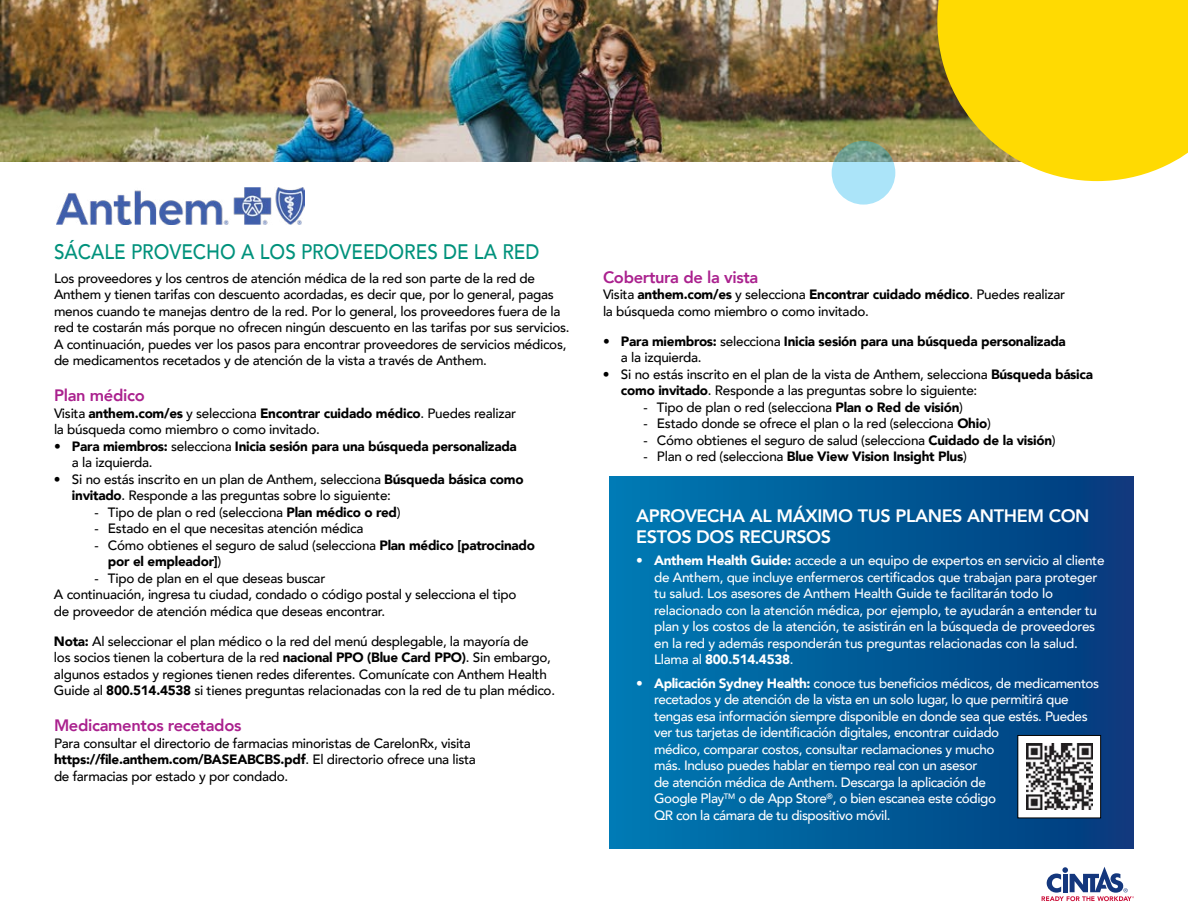
<style>
.page{position:relative;width:1188px;height:918px;background:#fff}
.page>*{position:absolute;margin:0;border:0;box-sizing:border-box;transform-origin:0 0}
.t1{font:500 21px "Avenir";color:#00927c;scale:.9 1}
.t2{font:800 18px/21px "Avenir";letter-spacing:-.02em;color:#fff}
.t3{font:800 16.5px "Avenir";letter-spacing:-.02em;color:#aa218e}
.t4{font:500 13.5px/16.5px "Avenir";letter-spacing:-.02em;color:#000}
.t5{font:500 13.5px/16.5px "Avenir";letter-spacing:-.03em;color:#fff}
.t6{font:900 13.5px/16.5px "Avenir";letter-spacing:-.02em;color:#000}
.s1{font-weight:900}
.s2{font-weight:500}
</style>
<div class="page">
<img style="left:0;top:0;width:937px;height:161px">
<svg style="left:937px;top:0;width:251px;height:181px;background:#f5d417"></svg>
<img style="left:57px;top:187px;width:247px;height:38px">
<div style="left:609px;top:477px;width:525px;height:372px;background:linear-gradient(to right,#007bb4,#04397b)"></div>
<div style="left:1018px;top:735px;width:83px;height:83px;background:#fff"></div>
<img style="left:1026px;top:744px;width:66px;height:66px">
<div style="left:1017px;top:735px;width:84px;height:83px;border:1px solid #000"></div>
<svg style="left:832px;top:141px;width:63px;height:64px;background:#9bd0db"></svg>
<svg style="left:1042px;top:867px;width:92px;height:34px"></svg>
<h1 class="t1" style="left:54px;top:234px;width:541px">SÁCALE PROVECHO A LOS PROVEEDORES DE LA RED</h1>
<p class="t4" style="left:54px;top:269px;width:517px">Los proveedores y los centros de atención médica de la red son parte de la red de Anthem y tienen tarifas con descuento acordadas, es decir que, por lo general, pagas menos cuando te manejas dentro de la red. Por lo general, los proveedores fuera de la red te costarán más porque no ofrecen ningún descuento en las tarifas por sus servicios.<br>A continuación, puedes ver los pasos para encontrar proveedores de servicios médicos, de medicamentos recetados y de atención de la vista a través de Anthem.</p>
<p class="t3" style="left:54px;top:383px;width:92px">Plan médico</p>
<p class="t4" style="left:54px;top:404px;width:464px">Visita <span class="s1">anthem.com/es</span> y selecciona <span class="s1">Encontrar cuidado médico</span>. Puedes realizar la búsqueda como miembro o como invitado.</p>
<p class="t6" style="left:72px;top:437px;width:446px;text-indent:-18px"><span class="s2">•</span> Para miembros: <span class="s2">selecciona</span> Inicia sesión para una búsqueda personalizada <span class="s2">a la izquierda.</span></p>
<p class="t4" style="left:72px;top:470px;width:453px;text-indent:-18px">• Si no estás inscrito en un plan de Anthem, selecciona <span class="s1">Búsqueda básica como invitado</span>. Responde a las preguntas sobre lo siguiente:</p>
<p class="t4" style="left:94px;top:503px;width:308px">- Tipo de plan o red (selecciona <span class="s1">Plan médico o red</span>)</p>
<p class="t4" style="left:94px;top:519px;width:271px">- Estado en el que necesitas atención médica</p>
<p class="t4" style="left:108px;top:536px;width:429px;text-indent:-14px">- Cómo obtienes el seguro de salud (selecciona <span class="s1">Plan médico [patrocinado por el empleador]</span>)</p>
<p class="t4" style="left:54px;top:569px;width:464px;text-indent:41px">- Tipo de plan en el que deseas buscar<br>A continuación, ingresa tu ciudad, condado o código postal y selecciona el tipo de proveedor de atención médica que deseas encontrar.</p>
<p class="t4" style="left:54px;top:632px;width:503px"><span class="s1">Nota:</span> Al seleccionar el plan médico o la red del menú desplegable, la mayoría de<br>los socios tienen la cobertura de la red <span class="s1">nacional PPO (Blue Card PPO)</span>. Sin embargo, algunos estados y regiones tienen redes diferentes. Comunícate con Anthem Health Guide al <span class="s1">800.514.4538</span> si tienes preguntas relacionadas con la red de tu plan médico.</p>
<p class="t3" style="left:54px;top:713px;width:189px">Medicamentos recetados</p>
<p class="t4" style="left:54px;top:734px;width:423px">Para consultar el directorio de farmacias minoristas de CarelonRx, visita <span class="s1">https://file.anthem.com/BASEABCBS.pdf</span>. El directorio ofrece una lista de farmacias por estado y por condado.</p>
<p class="t3" style="left:603px;top:264px;width:157px">Cobertura de la vista</p>
<p class="t4" style="left:603px;top:285px;width:464px">Visita <span class="s1">anthem.com/es</span> y selecciona <span class="s1">Encontrar cuidado médico</span>. Puedes realizar la búsqueda como miembro o como invitado.</p>
<p class="t6" style="left:621px;top:332px;width:446px;text-indent:-18px"><span class="s2">•</span> Para miembros: <span class="s2">selecciona</span> Inicia sesión para una búsqueda personalizada <span class="s2">a la izquierda.</span></p>
<p class="t4" style="left:621px;top:365px;width:474px;text-indent:-18px">• Si no estás inscrito en el plan de la vista de Anthem, selecciona <span class="s1">Búsqueda básica como invitado</span>. Responde a las preguntas sobre lo siguiente:</p>
<p class="t4" style="left:643px;top:398px;width:321px">- Tipo de plan o red (selecciona <span class="s1">Plan o Red de visión</span>)</p>
<p class="t4" style="left:643px;top:414px;width:349px">- Estado donde se ofrece el plan o la red (selecciona <span class="s1">Ohio</span>)</p>
<p class="t4" style="left:643px;top:431px;width:414px">- Cómo obtienes el seguro de salud (selecciona <span class="s1">Cuidado de la visión</span>)</p>
<p class="t6" style="left:643px;top:448px;width:325px"><span class="s2">- Plan o red (selecciona</span> Blue View Vision Insight Plus<span class="s2">)</span></p>
<h2 class="t2" style="left:636px;top:505px;width:455px">APROVECHA AL MÁXIMO TUS PLANES ANTHEM CON<br>ESTOS DOS RECURSOS</h2>
<p class="t5" style="left:654px;top:552px;width:452px;text-indent:-18px">• <span class="s1">Anthem Health Guide:</span> accede a un equipo de expertos en servicio al cliente de Anthem, que incluye enfermeros certificados que trabajan para proteger tu salud. Los asesores de Anthem Health Guide te facilitarán todo lo relacionado con la atención médica, por ejemplo, te ayudarán a entender tu plan y los costos de la atención, te asistirán en la búsqueda de proveedores en la red y además responderán tus preguntas relacionadas con la salud.<br>Llama al <span class="s1">800.514.4538</span>.</p>
<p class="t5" style="left:654px;top:674px;width:447px;text-indent:-18px">• <span class="s1">Aplicación Sydney Health:</span> conoce tus beneficios médicos, de medicamentos recetados y de atención de la vista en un solo lugar, lo que permitirá que tengas esa información siempre disponible en donde sea que estés. Puedes ver tus tarjetas de identificación digitales, encontrar cuidado<br>médico, comparar costos, consultar reclamaciones y mucho<br>más. Incluso puedes hablar en tiempo real con un asesor<br>de atención médica de Anthem. Descarga la aplicación de<br>Google Play<sup>TM</sup> o de App Store<sup>®</sup>, o bien escanea este código<br>QR con la cámara de tu dispositivo móvil.</p>
</div>
